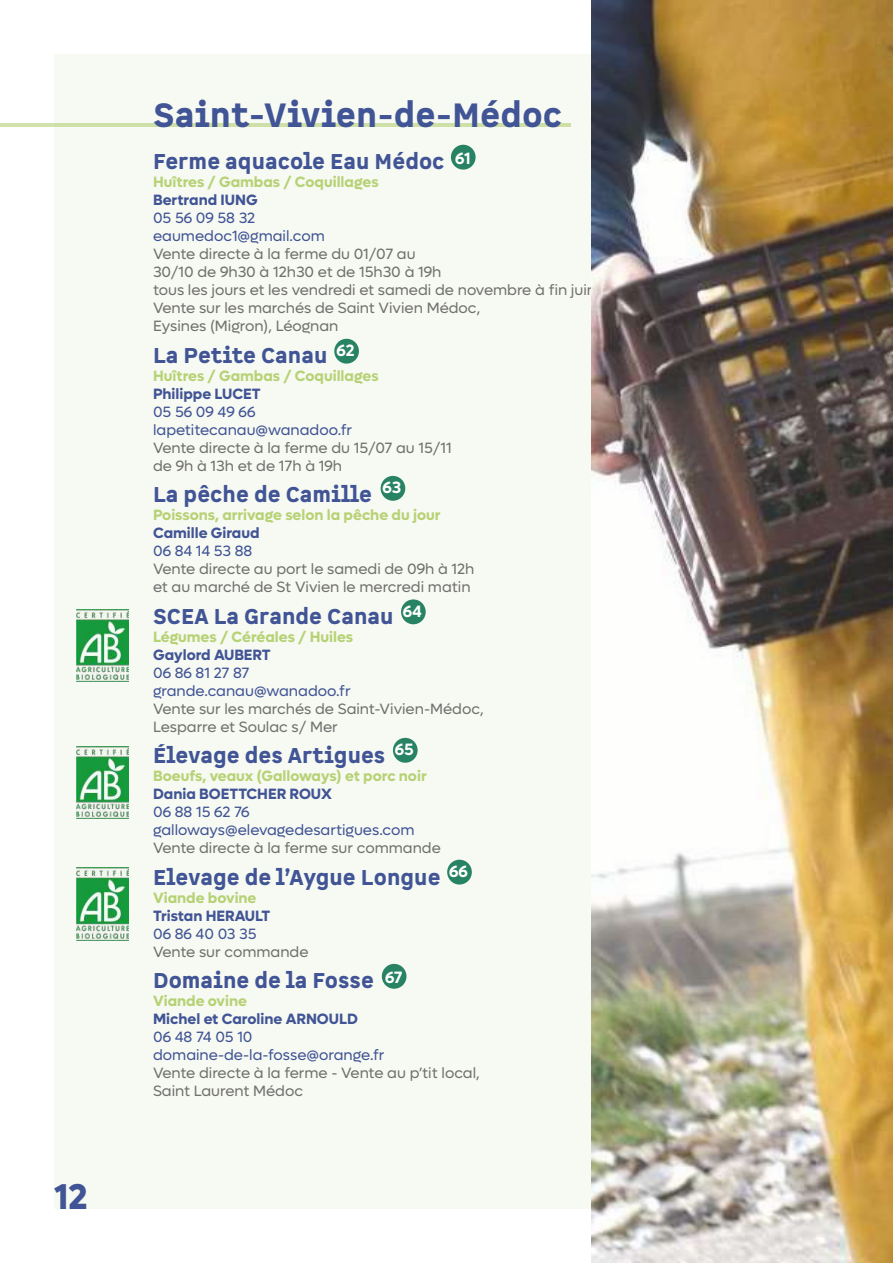
<style>
.page{position:relative;width:893px;height:1263px;background:#fff}
.page>*{position:absolute;margin:0;border:0;box-sizing:border-box;transform-origin:0 0}
.t1{font:700 36px "Lufga";color:#415495}
.t2{font:900 33px "Spock Pro";color:#415495}
.t3{font:900 21px "Spock Pro";color:#415495}
.t4{font:600 16.5px "Lufga";letter-spacing:-.005em;color:#fff}
.t5{font:15px/18px "Lufga";color:#717070}
.t6{font:15px/18px "Lufga";color:#415495}
.t7{font:700 15px "Lufga";color:#b7d276}
.t8{font:700 15px "Lufga";color:#415495}
</style>
<div class="page">
<div style="left:54px;top:54px;width:839px;height:1155px;background:#f7faf2"></div>
<hr style="left:0;top:123px;width:570px;height:4px;background:#cee0a7">
<div style="left:451px;top:145px;width:25px;height:25px;background:#288365;border-radius:50%"></div>
<div style="left:334px;top:339px;width:25px;height:25px;background:#288365;border-radius:50%"></div>
<div style="left:381px;top:476px;width:24px;height:25px;background:#288365;border-radius:50%"></div>
<div style="left:401px;top:599px;width:25px;height:25px;background:#288365;border-radius:50%"></div>
<div style="left:393px;top:738px;width:25px;height:25px;background:#288365;border-radius:50%"></div>
<div style="left:447px;top:860px;width:25px;height:24px;background:#288365;border-radius:50%"></div>
<div style="left:382px;top:964px;width:24px;height:25px;background:#288365;border-radius:50%"></div>
<img style="left:77px;top:746px;width:51px;height:73px">
<img style="left:592px;top:0;width:301px;height:1263px">
<img style="left:77px;top:867px;width:51px;height:73px">
<img style="left:77px;top:609px;width:51px;height:73px">
<h1 class="t1" style="left:54px;top:1175px;width:35px">12</h1>
<h2 class="t2" style="left:153px;top:94px;width:411px">Saint-Vivien-de-Médoc</h2>
<p class="t4" style="left:455px;top:148px;width:17px">61</p>
<h3 class="t3" style="left:153px;top:148px;width:293px">Ferme aquacole Eau Médoc</h3>
<p class="t7" style="left:153px;top:173px;width:227px">Huîtres / Gambas / Coquillages</p>
<p class="t8" style="left:153px;top:191px;width:106px">Bertrand IUNG</p>
<p class="t6" style="left:153px;top:209px;width:173px">05 56 09 58 32 eaumedoc1@gmail.com</p>
<p class="t5" style="left:153px;top:245px;width:448px">Vente directe à la ferme du 01/07 au<br>30/10 de 9h30 à 12h30 et de 15h30 à 19h<br>tous les jours et les vendredi et samedi de novembre à fin juin.<br>Vente sur les marchés de Saint Vivien Médoc,<br>Eysines (Migron), Léognan</p>
<h3 class="t3" style="left:153px;top:341px;width:176px">La Petite Canau</h3>
<p class="t7" style="left:153px;top:366px;width:227px">Huîtres / Gambas / Coquillages</p>
<p class="t8" style="left:153px;top:384px;width:109px">Philippe LUCET</p>
<p class="t6" style="left:153px;top:402px;width:201px">05 56 09 49 66 lapetitecanau@wanadoo.fr</p>
<p class="t5" style="left:153px;top:438px;width:300px">Vente directe à la ferme du 15/07 au 15/11 de 9h à 13h et de 17h à 19h</p>
<h3 class="t3" style="left:153px;top:481px;width:221px">La pêche de Camille</h3>
<p class="t7" style="left:153px;top:506px;width:289px">Poissons, arrivage selon la pêche du jour</p>
<p class="t8" style="left:153px;top:524px;width:108px">Camille Giraud</p>
<p class="t6" style="left:153px;top:542px;width:101px">06 84 14 53 88</p>
<p class="t5" style="left:153px;top:560px;width:323px">Vente directe au port le samedi de 09h à 12h et au marché de St Vivien le mercredi matin</p>
<h3 class="t3" style="left:153px;top:602px;width:242px">SCEA La Grande Canau</h3>
<p class="t7" style="left:153px;top:627px;width:202px">Légumes / Céréales / Huiles</p>
<p class="t8" style="left:153px;top:645px;width:119px">Gaylord AUBERT</p>
<p class="t6" style="left:153px;top:663px;width:199px">06 86 81 27 87 grande.canau@wanadoo.fr</p>
<p class="t5" style="left:153px;top:699px;width:332px">Vente sur les marchés de Saint-Vivien-Médoc,<br>Lesparre et Soulac s/ Mer</p>
<h3 class="t3" style="left:153px;top:742px;width:234px">Élevage des Artigues</h3>
<p class="t7" style="left:153px;top:767px;width:275px">Boeufs, veaux (Galloways) et porc noir</p>
<p class="t8" style="left:153px;top:785px;width:180px">Dania BOETTCHER ROUX</p>
<p class="t6" style="left:153px;top:803px;width:263px">06 88 15 62 76 galloways@elevagedesartigues.com</p>
<p class="t5" style="left:153px;top:839px;width:289px">Vente directe à la ferme sur commande</p>
<h3 class="t3" style="left:153px;top:863px;width:289px">Elevage de l’Aygue Longue</h3>
<p class="t7" style="left:153px;top:888px;width:105px">Viande bovine</p>
<p class="t8" style="left:153px;top:906px;width:119px">Tristan HERAULT</p>
<p class="t6" style="left:153px;top:924px;width:105px">06 86 40 03 35</p>
<p class="t5" style="left:153px;top:942px;width:157px">Vente sur commande</p>
<h3 class="t3" style="left:153px;top:967px;width:222px">Domaine de la Fosse</h3>
<p class="t7" style="left:153px;top:992px;width:95px">Viande ovine</p>
<p class="t8" style="left:153px;top:1010px;width:206px">Michel et Caroline ARNOULD</p>
<p class="t6" style="left:153px;top:1028px;width:233px">06 48 74 05 10 domaine-de-la-fosse@orange.fr</p>
<p class="t5" style="left:153px;top:1064px;width:328px">Vente directe à la ferme - Vente au p’tit local,<br>Saint Laurent Médoc</p>
<p class="t4" style="left:336px;top:341px;width:20px">62</p>
<p class="t4" style="left:383px;top:478px;width:20px">63</p>
<p class="t4" style="left:403px;top:601px;width:21px">64</p>
<p class="t4" style="left:395px;top:740px;width:20px">65</p>
<p class="t4" style="left:449px;top:862px;width:20px">66</p>
<p class="t4" style="left:385px;top:967px;width:19px">67</p>
</div>
